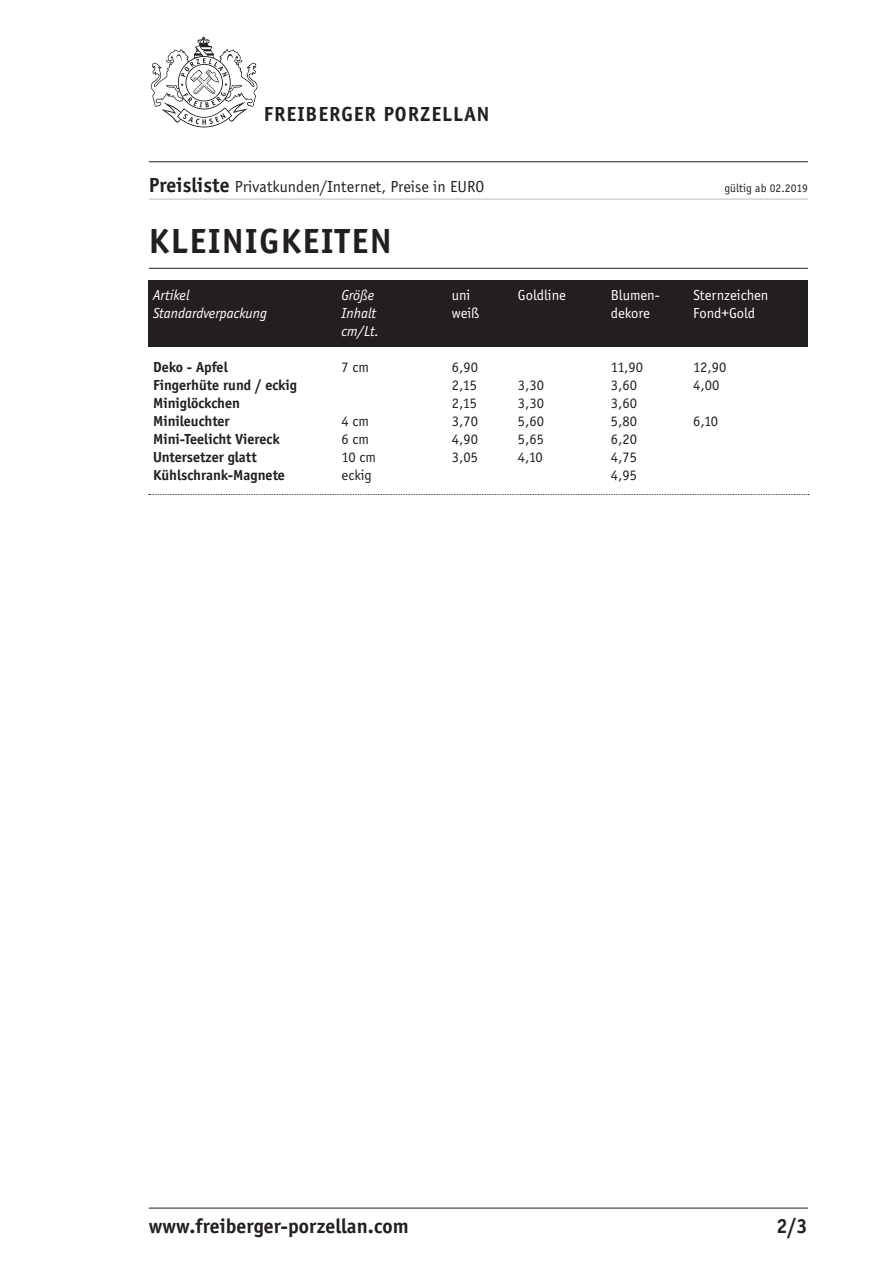
<style>
.page{position:relative;width:893px;height:1263px;background:#fff}
.page>*{position:absolute;margin:0;border:0;box-sizing:border-box;transform-origin:0 0}
.t1{font:700 36px "Officina Sans";letter-spacing:.05em;color:#231f20}
.t2{font:700 21px "Officina Sans";letter-spacing:.005em;color:#231f20}
.t3{font:700 21px "Officina Sans";letter-spacing:.05em;color:#231f20}
.t4{font:16.5px "Officina Sans";letter-spacing:.005em;color:#231f20}
.t5{font:700 15px "Officina Sans";color:#231f20}
.t6{font:15px "Officina Sans";color:#231f20}
.t7{font:15px "Officina Sans";color:#fff}
.t8{font:italic 15px "Officina Sans";color:#fff}
.t9{font:12px "Officina Sans";letter-spacing:.005em;color:#231f20}
.s1{font-weight:700;font-size:21px}
</style>
<div class="page">
<div style="left:148px;top:281px;width:659px;height:66px;background:#231f20"></div>
<hr style="left:149px;top:161px;width:659px;height:1px;background:#231f20">
<hr style="left:149px;top:1208px;width:659px;height:1px;background:#231f20">
<hr style="left:149px;top:268px;width:659px;height:1px;background:#231f20">
<hr style="left:149px;top:199px;width:659px;height:1px;background:#bcbdc0">
<svg style="left:151px;top:37px;width:106px;height:91px"></svg>
<svg style="left:149px;top:494px;width:660px;height:1px"></svg>
<p class="t3" style="left:264px;top:101px;width:227px">FREIBERGER PORZELLAN</p>
<p class="t4" style="left:149px;top:178px;width:337px"><span class="s1">Preisliste</span> Privatkunden/Internet, Preise in EURO</p>
<p class="t9" style="left:724px;top:181px;width:85px">gültig ab 02.2019</p>
<p class="t1" style="left:149px;top:220px;width:244px">KLEINIGKEITEN</p>
<p class="t8" style="left:153px;top:287px;width:38px">Artikel</p>
<p class="t8" style="left:153px;top:305px;width:116px">Standardverpackung</p>
<p class="t5" style="left:153px;top:358px;width:76px">Deko - Apfel</p>
<p class="t5" style="left:153px;top:376px;width:146px">Fingerhüte rund / eckig</p>
<p class="t5" style="left:153px;top:394px;width:88px">Miniglöckchen</p>
<p class="t5" style="left:153px;top:412px;width:78px">Minileuchter</p>
<p class="t5" style="left:153px;top:430px;width:128px">Mini-Teelicht Viereck</p>
<p class="t5" style="left:153px;top:448px;width:105px">Untersetzer glatt</p>
<p class="t5" style="left:153px;top:466px;width:133px">Kühlschrank-Magnete</p>
<p class="t8" style="left:342px;top:287px;width:34px">Größe</p>
<p class="t8" style="left:342px;top:305px;width:36px">Inhalt</p>
<p class="t8" style="left:342px;top:323px;width:39px">cm/Lt.</p>
<p class="t6" style="left:342px;top:359px;width:29px">7 cm</p>
<p class="t6" style="left:342px;top:413px;width:29px">4 cm</p>
<p class="t6" style="left:342px;top:431px;width:29px">6 cm</p>
<p class="t6" style="left:342px;top:449px;width:36px">10 cm</p>
<p class="t6" style="left:342px;top:467px;width:32px">eckig</p>
<p class="t7" style="left:452px;top:287px;width:20px">uni</p>
<p class="t7" style="left:452px;top:305px;width:30px">weiß</p>
<p class="t6" style="left:452px;top:359px;width:28px">6,90</p>
<p class="t6" style="left:452px;top:377px;width:27px">2,15</p>
<p class="t6" style="left:452px;top:395px;width:27px">2,15</p>
<p class="t6" style="left:452px;top:413px;width:28px">3,70</p>
<p class="t6" style="left:452px;top:431px;width:28px">4,90</p>
<p class="t6" style="left:452px;top:449px;width:28px">3,05</p>
<p class="t7" style="left:518px;top:287px;width:50px">Goldline</p>
<p class="t6" style="left:518px;top:377px;width:28px">3,30</p>
<p class="t6" style="left:518px;top:395px;width:28px">3,30</p>
<p class="t6" style="left:518px;top:413px;width:28px">5,60</p>
<p class="t6" style="left:518px;top:431px;width:28px">5,65</p>
<p class="t6" style="left:518px;top:449px;width:26px">4,10</p>
<p class="t7" style="left:611px;top:287px;width:51px">Blumen-</p>
<p class="t7" style="left:611px;top:305px;width:41px">dekore</p>
<p class="t6" style="left:611px;top:359px;width:34px">11,90</p>
<p class="t6" style="left:611px;top:377px;width:28px">3,60</p>
<p class="t6" style="left:611px;top:395px;width:28px">3,60</p>
<p class="t6" style="left:611px;top:413px;width:28px">5,80</p>
<p class="t6" style="left:611px;top:431px;width:28px">6,20</p>
<p class="t6" style="left:611px;top:449px;width:28px">4,75</p>
<p class="t6" style="left:611px;top:467px;width:28px">4,95</p>
<p class="t7" style="left:693px;top:287px;width:77px">Sternzeichen</p>
<p class="t7" style="left:693px;top:305px;width:64px">Fond+Gold</p>
<p class="t6" style="left:693px;top:359px;width:35px">12,90</p>
<p class="t6" style="left:693px;top:377px;width:28px">4,00</p>
<p class="t6" style="left:693px;top:413px;width:26px">6,10</p>
<p class="t2" style="left:149px;top:1213px;width:261px">www.freiberger-porzellan.com</p>
<p class="t2" style="left:776px;top:1213px;width:33px">2/3</p>
</div>
